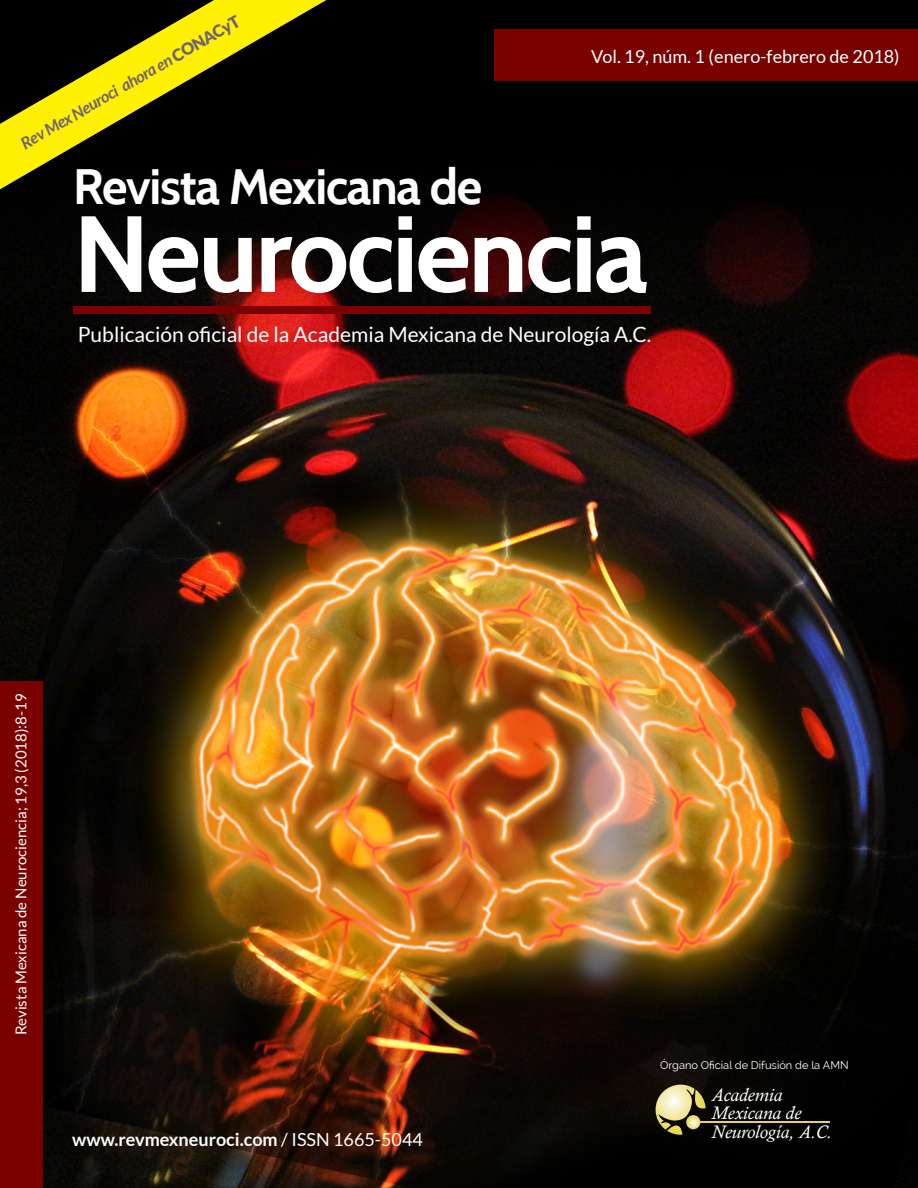
<style>
.page{position:relative;width:918px;height:1188px;background:#fff}
.page>*{position:absolute;margin:0;border:0;box-sizing:border-box;transform-origin:0 0}
.t1{font:700 108px "Cabin";letter-spacing:-.025em;color:#fff}
.t2{font:700 49.5px "Cabin";letter-spacing:-.025em;color:#fff}
.t3{font:21px "Lato";color:#fff}
.t4{font:italic 18.45px/18.5px "Calisto";color:#fff}
.t5{font:700 18px "Lato";color:#fff}
.t6{font:18px "Lato";color:#fff}
.t7{font:italic 700 16.5px "Lato";color:#6f6472}
.t8{font:15px "Lato";color:#fff}
.t9{font:11.1px "Raleway";color:#fff}
.s1{font-weight:900;font-style:normal}
.s2{font-weight:400}
</style>
<div class="page">
<img style="left:0;top:0;width:918px;height:1188px">
<div style="left:0;top:681px;width:42px;height:507px;background:#790100"></div>
<div style="left:73px;top:306px;width:578px;height:7px;background:#790100"></div>
<hr style="left:700px;top:1121px;width:130px;height:2px;background:#e8d74b">
<svg style="left:656px;top:1085px;width:50px;height:50px;background:#948d60"></svg>
<svg style="left:0;top:0;width:326px;height:189px;background:#494500"></svg>
<div style="left:495px;top:30px;width:423px;height:51px;background:#790100"></div>
<p class="t7" style="left:17px;top:137px;width:252px;rotate:-30deg">Rev Mex Neuroci ahora en <span class="s1">CONACyT</span></p>
<p class="t6" style="left:591px;top:46px;width:310px">Vol. 19, núm. 1 (enero-febrero de 2018)</p>
<p class="t2" style="left:73px;top:157px;width:410px">Revista Mexicana de</p>
<p class="t1" style="left:73px;top:189px;width:576px">Neurociencia</p>
<p class="t3" style="left:78px;top:323px;width:575px">Publicación oficial de la Academia Mexicana de Neurología A.C.</p>
<p class="t8" style="left:13px;top:1035px;width:343px;rotate:-90deg">Revista Mexicana de Neurociencia; 19,3 (2018):8-19</p>
<p class="t5" style="left:72px;top:1129px;width:352px">www.revmexneuroci.com <span class="s2">/ ISSN 1665-5044</span></p>
<p class="t9" style="left:660px;top:1059px;width:190px">Órgano Oficial de Difusión de la AMN</p>
<p class="t4" style="left:712px;top:1086px;width:122px">Academia<br>Mexicana de<br>Neurología, A.C.</p>
</div>
